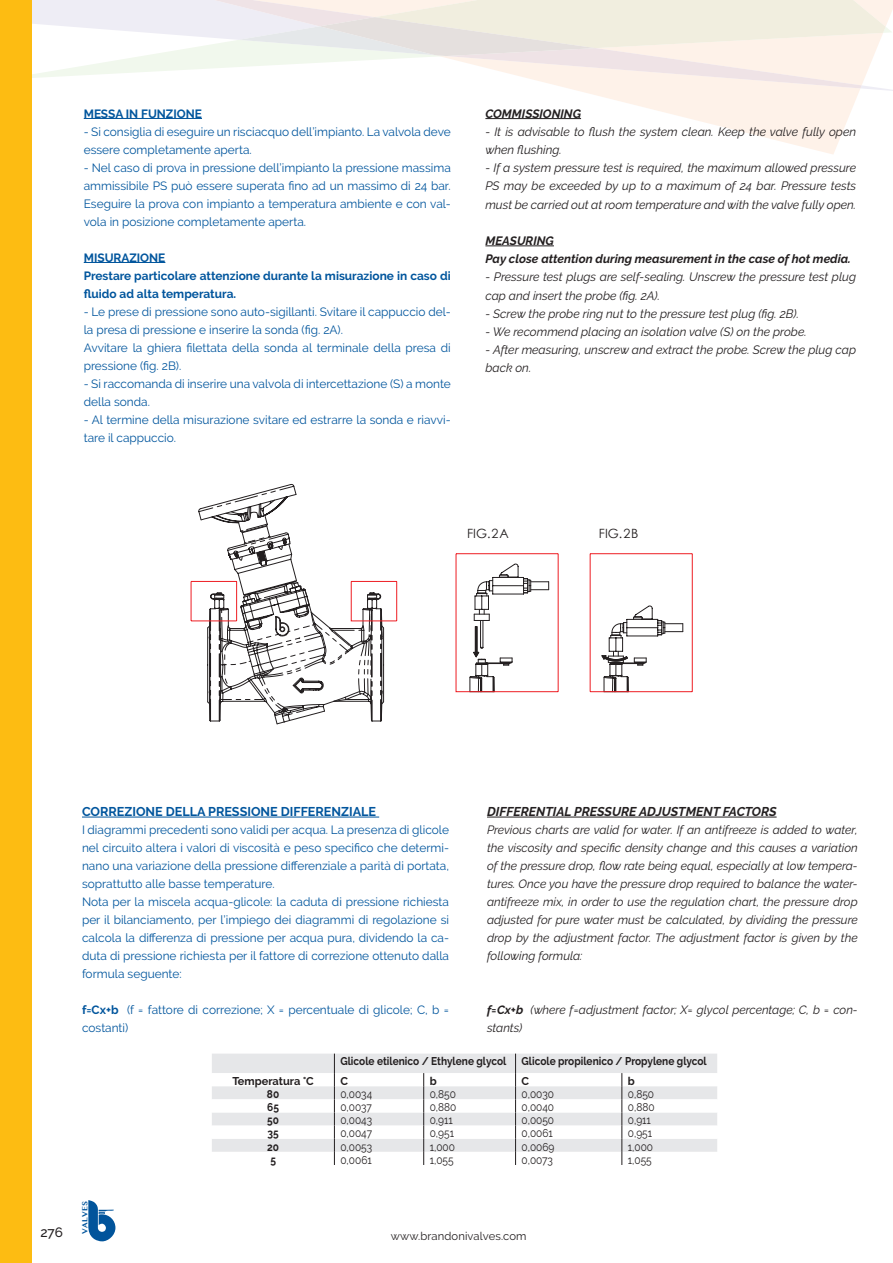
<style>
.page{position:relative;width:893px;height:1263px;background:#fff}
.page>*{position:absolute;margin:0;border:0;box-sizing:border-box;transform-origin:0 0}
.t1{font:700 18px "Century Gothic";color:#231f20}
.t2{font:500 13.5px "Raleway";color:#231f20}
.t3{font:700 12.75px "Raleway";color:#01559d}
.t4{font:italic 700 12.75px "Raleway";color:#231f20}
.t5{font:12.75px "Century Gothic";color:#231f20}
.t6{font:italic 12.15px/18.1px "Raleway";color:#231f20}
.t7{font:italic 700 12.15px "Raleway";color:#231f20}
.t8{font:12px/18px "Raleway";color:#01559d}
.t9{font:italic 12px/18px "Raleway";color:#231f20;text-align:justify}
.t10{font:700 12px/18px "Raleway";color:#01559d}
.t11{font:11.25px "Raleway";color:#231f20;scale:.9 1}
.t12{font:700 11.25px "Raleway";color:#231f20;scale:.9 1}
.t13{font:11.25px "Raleway";color:#231f20}
.t14{font:700 11.25px "Raleway";color:#231f20}
.t15{font:700 7.8px "Lao MN";color:#01549b}
.s1{font-weight:700}
</style>
<div class="page">
<svg style="left:83px;top:92px;width:776px;height:62px"></svg>
<svg style="left:32px;top:0;width:861px;height:92px"></svg>
<svg style="left:165px;top:0;width:697px;height:88px"></svg>
<svg style="left:239px;top:0;width:647px;height:56px;background:#f1ece3"></svg>
<hr style="left:84px;top:118px;width:118px;height:1px;background:#01559d">
<hr style="left:84px;top:262px;width:81px;height:1px;background:#01559d">
<hr style="left:485px;top:118px;width:96px;height:1px;background:#231f20">
<hr style="left:485px;top:246px;width:69px;height:1px;background:#231f20">
<svg style="left:397px;top:553px;width:287px;height:140px"></svg>
<hr style="left:692px;top:554px;width:1px;height:138px;background:#ee1d23">
<hr style="left:590px;top:691px;width:102px;height:1px;background:#ee1d23">
<hr style="left:590px;top:554px;width:1px;height:138px;background:#ee1d23">
<hr style="left:590px;top:553px;width:102px;height:1px;background:#ee1d23">
<svg style="left:601px;top:605px;width:83px;height:87px"></svg>
<svg style="left:455px;top:553px;width:104px;height:139px"></svg>
<svg style="left:190px;top:484px;width:207px;height:241px"></svg>
<hr style="left:82px;top:817px;width:297px;height:1px;background:#01559d">
<hr style="left:487px;top:817px;width:290px;height:1px;background:#231f20">
<div style="left:212px;top:1053px;width:505px;height:20px;background:#e6e7e9"></div>
<svg style="left:212px;top:1073px;width:505px;height:92px"></svg>
<svg style="left:334px;top:1053px;width:1px;height:112px"></svg>
<svg style="left:423px;top:1073px;width:1px;height:92px"></svg>
<svg style="left:515px;top:1053px;width:1px;height:112px"></svg>
<svg style="left:622px;top:1073px;width:1px;height:92px"></svg>
<svg style="left:88px;top:1200px;width:27px;height:41px"></svg>
<div style="left:0;top:0;width:32px;height:1263px;background:#fdbc12"></div>
<p class="t10" style="left:84px;top:104px;width:120px">MESSA IN FUNZIONE</p>
<p class="t8" style="left:84px;top:122px;width:369px">- Si consiglia di eseguire un risciacquo dell’impianto. La valvola deve essere completamente aperta.</p>
<p class="t8" style="left:84px;top:158px;width:369px;text-align:justify">- Nel caso di prova in pressione dell’impianto la pressione massima ammissibile PS può essere superata fino ad un massimo di 24 bar.<br>Eseguire la prova con impianto a temperatura ambiente e con val&shy;vola in posizione completamente aperta.</p>
<p class="t10" style="left:84px;top:248px;width:83px">MISURAZIONE</p>
<p class="t10" style="left:84px;top:266px;width:369px">Prestare particolare attenzione durante la misurazione in caso di fluido ad alta temperatura.</p>
<p class="t8" style="left:84px;top:302px;width:369px">- Le prese di pressione sono auto-sigillanti. Svitare il cappuccio del&shy;la presa di pressione e inserire la sonda (fig. 2A).</p>
<p class="t8" style="left:84px;top:338px;width:369px">Avvitare la ghiera filettata della sonda al terminale della presa di pressione (fig. 2B).</p>
<p class="t8" style="left:84px;top:374px;width:369px">- Si raccomanda di inserire una valvola di intercettazione (S) a monte della sonda.</p>
<p class="t8" style="left:84px;top:410px;width:369px">- Al termine della misurazione svitare ed estrarre la sonda e riavvi&shy;tare il cappuccio.</p>
<p class="t7" style="left:485px;top:106px;width:97px">COMMISSIONING</p>
<p class="t6" style="left:485px;top:122px;width:372px">- It is advisable to flush the system clean. Keep the valve fully open when flushing.</p>
<p class="t6" style="left:485px;top:159px;width:372px;text-align:justify">- If a system pressure test is required, the maximum allowed pressure PS may be exceeded by up to a maximum of 24 bar. Pressure tests must be carried out at room temperature and with the valve fully open.</p>
<p class="t7" style="left:485px;top:234px;width:70px">MEASURING</p>
<p class="t7" style="left:485px;top:252px;width:367px">Pay close attention during measurement in the case of hot media.</p>
<p class="t6" style="left:485px;top:268px;width:372px">- Pressure test plugs are self-sealing. Unscrew the pressure test plug cap and insert the probe (fig. 2A).</p>
<p class="t6" style="left:485px;top:304px;width:315px">- Screw the probe ring nut to the pressure test plug (fig. 2B).</p>
<p class="t6" style="left:485px;top:322px;width:323px">- We recommend placing an isolation valve (S) on the probe.</p>
<p class="t6" style="left:485px;top:341px;width:372px">- After measuring, unscrew and extract the probe. Screw the plug cap back on.</p>
<p class="t5" style="left:467px;top:525px;width:43px">FIG.2A</p>
<p class="t5" style="left:599px;top:525px;width:41px">FIG.2B</p>
<p class="t2" style="left:40px;top:1225px;width:24px">276</p>
<p class="t3" style="left:82px;top:804px;width:296px">CORREZIONE DELLA PRESSIONE DIFFERENZIALE</p>
<p class="t8" style="left:82px;top:821px;width:369px;text-align:justify">I diagrammi precedenti sono validi per acqua. La presenza di glicole nel circuito altera i valori di viscosità e peso specifico che determi&shy;nano una variazione della pressione differenziale a parità di portata, soprattutto alle basse temperature.</p>
<p class="t8" style="left:82px;top:893px;width:369px;text-align:justify">Nota per la miscela acqua-glicole: la caduta di pressione richiesta per il bilanciamento, per l’impiego dei diagrammi di regolazione si calcola la differenza di pressione per acqua pura, dividendo la ca&shy;duta di pressione richiesta per il fattore di correzione ottenuto dalla formula seguente:</p>
<p class="t8" style="left:82px;top:1001px;width:369px"><span class="s1">f=Cx+b</span> (f = fattore di correzione; X = percentuale di glicole; C, b = costanti)</p>
<p class="t4" style="left:487px;top:804px;width:291px">DIFFERENTIAL PRESSURE ADJUSTMENT FACTORS</p>
<p class="t9" style="left:487px;top:821px;width:372px">Previous charts are valid for water. If an antifreeze is added to water, the viscosity and specific density change and this causes a variation of the pressure drop, flow rate being equal, especially at low tempera&shy;tures. Once you have the pressure drop required to balance the water&shy;antifreeze mix, in order to use the regulation chart, the pressure drop adjusted for pure water must be calculated, by dividing the pressure drop by the adjustment factor. The adjustment factor is given by the following formula:</p>
<p class="t9" style="left:487px;top:1001px;width:372px"><span class="s1">f=Cx+b</span> (where f=adjustment factor; X= glycol percentage; C, b = con&shy;stants)</p>
<p class="t12" style="left:340px;top:1055px;width:186px">Glicole etilenico / Ethylene glycol</p>
<p class="t12" style="left:522px;top:1055px;width:207px">Glicole propilenico / Propylene glycol</p>
<p class="t1" style="left:329px;top:1044px;width:431px">Istruzioni EkofluxS + M montaggio prese pressione</p>
<p class="t15" style="left:80px;top:1233px;width:34px;rotate:-90deg">VALVES</p>
<p class="t14" style="left:232px;top:1074px;width:83px">Temperatura °C</p>
<p class="t14" style="left:340px;top:1074px;width:9px">C</p>
<p class="t14" style="left:430px;top:1074px;width:8px">b</p>
<p class="t14" style="left:522px;top:1074px;width:9px">C</p>
<p class="t14" style="left:628px;top:1074px;width:8px">b</p>
<p class="t12" style="left:267px;top:1088px;width:15px">80</p>
<p class="t11" style="left:340px;top:1087px;width:37px">0,0034</p>
<p class="t11" style="left:430px;top:1087px;width:31px">0,850</p>
<p class="t11" style="left:522px;top:1087px;width:38px">0,0030</p>
<p class="t11" style="left:628px;top:1087px;width:31px">0,850</p>
<p class="t12" style="left:267px;top:1101px;width:15px">65</p>
<p class="t11" style="left:340px;top:1101px;width:37px">0,0037</p>
<p class="t11" style="left:430px;top:1101px;width:31px">0,880</p>
<p class="t11" style="left:522px;top:1101px;width:38px">0,0040</p>
<p class="t11" style="left:628px;top:1101px;width:31px">0,880</p>
<p class="t12" style="left:267px;top:1114px;width:15px">50</p>
<p class="t11" style="left:340px;top:1114px;width:37px">0,0043</p>
<p class="t11" style="left:430px;top:1114px;width:27px">0,911</p>
<p class="t11" style="left:522px;top:1114px;width:38px">0,0050</p>
<p class="t11" style="left:628px;top:1114px;width:27px">0,911</p>
<p class="t12" style="left:268px;top:1127px;width:14px">35</p>
<p class="t11" style="left:340px;top:1127px;width:37px">0,0047</p>
<p class="t11" style="left:430px;top:1127px;width:28px">0,951</p>
<p class="t11" style="left:522px;top:1127px;width:36px">0,0061</p>
<p class="t11" style="left:628px;top:1127px;width:28px">0,951</p>
<p class="t12" style="left:267px;top:1140px;width:15px">20</p>
<p class="t11" style="left:340px;top:1140px;width:37px">0,0053</p>
<p class="t11" style="left:430px;top:1140px;width:30px">1,000</p>
<p class="t11" style="left:522px;top:1140px;width:38px">0,0069</p>
<p class="t11" style="left:628px;top:1140px;width:30px">1,000</p>
<p class="t12" style="left:270px;top:1153px;width:8px">5</p>
<p class="t11" style="left:340px;top:1153px;width:36px">0,0061</p>
<p class="t11" style="left:430px;top:1153px;width:28px">1,055</p>
<p class="t11" style="left:522px;top:1153px;width:36px">0,0073</p>
<p class="t11" style="left:628px;top:1153px;width:28px">1,055</p>
<p class="t13" style="left:391px;top:1229px;width:137px">www.brandonivalves.com</p>
</div>
